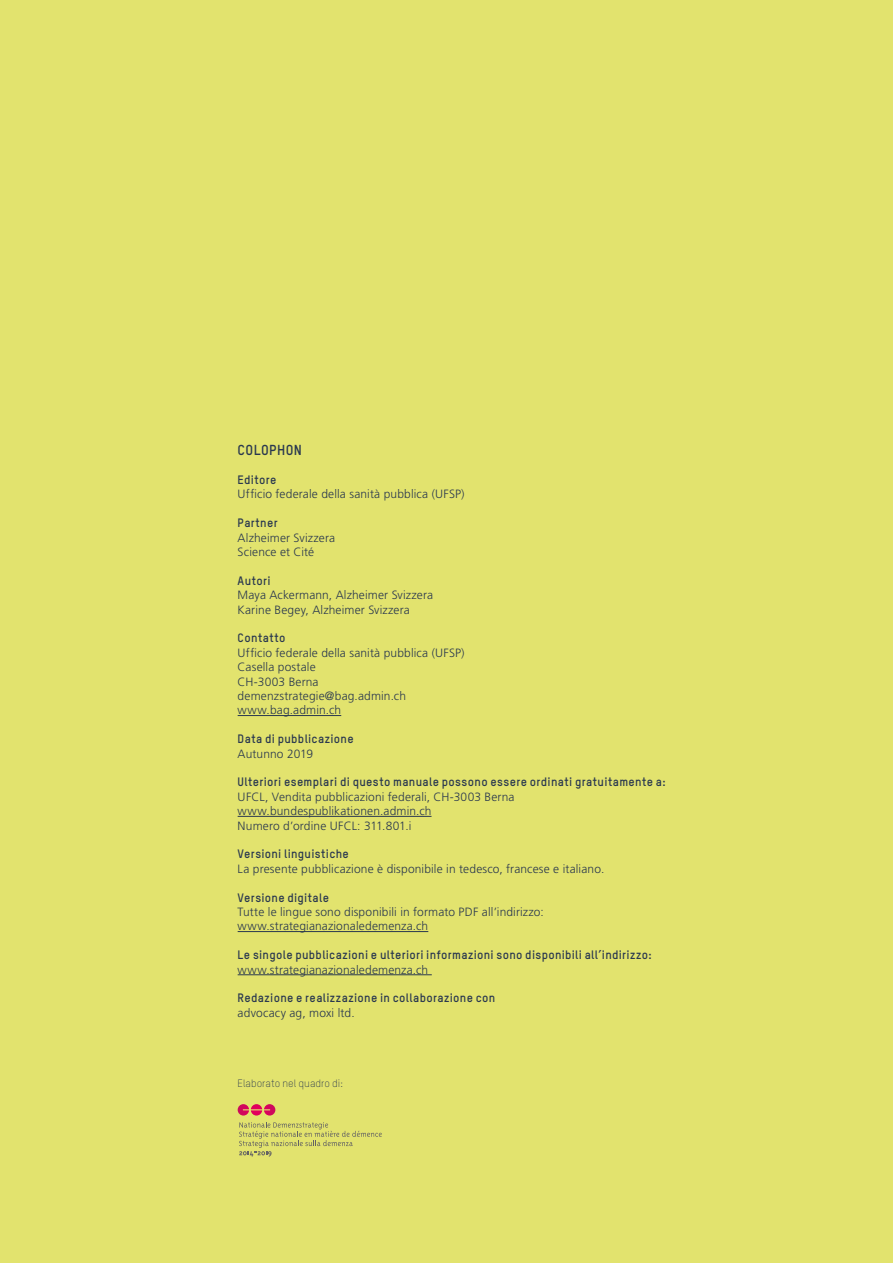
<style>
.page{position:relative;width:893px;height:1263px;background:#fff}
.page>*{position:absolute;margin:0;border:0;box-sizing:border-box;transform-origin:0 0}
.Untertitel{font:700 14.25px "TSTAR";letter-spacing:.02em;color:#2a384f}
.Lauftext_IT{font:300 12px "Frutiger";letter-spacing:.01em;color:#2a384f}
.Lauftext_IT-2{font:700 12px "TSTAR";letter-spacing:.025em;color:#2a384f}
.t1{font:300 10.5px "TSTAR";color:#2a384f}
</style>
<div class="page">
<div style="left:1px;top:0;width:892px;height:1263px;background:#e2e36e"></div>
<hr style="left:238px;top:715px;width:103px;height:1px;background:#2a384f">
<hr style="left:238px;top:816px;width:194px;height:1px;background:#2a384f">
<hr style="left:238px;top:931px;width:190px;height:1px;background:#2a384f">
<hr style="left:238px;top:974px;width:194px;height:1px;background:#2a384f">
<svg style="left:238px;top:1104px;width:37px;height:11px"></svg>
<svg style="left:239px;top:1122px;width:143px;height:35px"></svg>
<p class="Untertitel" style="left:238px;top:441px;width:66px">COLOPHON</p>
<p class="Lauftext_IT-2" style="left:238px;top:472px;width:40px">Editore</p>
<p class="Lauftext_IT" style="left:238px;top:487px;width:228px">Ufficio federale della sanità pubblica (UFSP)</p>
<p class="Lauftext_IT-2" style="left:238px;top:515px;width:41px">Partner</p>
<p class="Lauftext_IT" style="left:238px;top:531px;width:99px">Alzheimer Svizzera</p>
<p class="Lauftext_IT" style="left:238px;top:545px;width:78px">Science et Cité</p>
<p class="Lauftext_IT-2" style="left:238px;top:573px;width:34px">Autori</p>
<p class="Lauftext_IT" style="left:238px;top:588px;width:197px">Maya Ackermann, Alzheimer Svizzera</p>
<p class="Lauftext_IT" style="left:238px;top:603px;width:174px">Karine Begey, Alzheimer Svizzera</p>
<p class="Lauftext_IT-2" style="left:238px;top:630px;width:49px">Contatto</p>
<p class="Lauftext_IT" style="left:238px;top:646px;width:228px">Ufficio federale della sanità pubblica (UFSP)</p>
<p class="Lauftext_IT" style="left:238px;top:660px;width:80px">Casella postale</p>
<p class="Lauftext_IT" style="left:238px;top:675px;width:82px">CH-3003 Berna</p>
<p class="Lauftext_IT" style="left:238px;top:689px;width:170px">demenzstrategie@bag.admin.ch</p>
<p class="Lauftext_IT" style="left:238px;top:703px;width:105px">www.bag.admin.ch</p>
<p class="Lauftext_IT-2" style="left:238px;top:731px;width:118px">Data di pubblicazione</p>
<p class="Lauftext_IT" style="left:238px;top:747px;width:77px">Autunno 2019</p>
<p class="Lauftext_IT-2" style="left:238px;top:774px;width:429px">Ulteriori esemplari di questo manuale possono essere ordinati gratuitamente a:</p>
<p class="Lauftext_IT" style="left:238px;top:790px;width:278px">UFCL, Vendita pubblicazioni federali, CH-3003 Berna</p>
<p class="Lauftext_IT" style="left:238px;top:804px;width:195px">www.bundespublikationen.admin.ch</p>
<p class="Lauftext_IT" style="left:238px;top:819px;width:175px">Numero d’ordine UFCL: 311.801.i</p>
<p class="Lauftext_IT-2" style="left:238px;top:846px;width:113px">Versioni linguistiche</p>
<p class="Lauftext_IT" style="left:238px;top:862px;width:368px">La presente pubblicazione è disponibile in tedesco, francese e italiano.</p>
<p class="Lauftext_IT-2" style="left:238px;top:890px;width:93px">Versione digitale</p>
<p class="Lauftext_IT" style="left:238px;top:905px;width:308px">Tutte le lingue sono disponibili in formato PDF all’indirizzo:</p>
<p class="Lauftext_IT" style="left:238px;top:919px;width:192px">www.strategianazionaledemenza.ch</p>
<p class="Lauftext_IT-2" style="left:238px;top:947px;width:416px">Le singole pubblicazioni e ulteriori informazioni sono disponibili all’indirizzo:</p>
<p class="Lauftext_IT" style="left:238px;top:963px;width:192px">www.strategianazionaledemenza.ch</p>
<p class="Lauftext_IT-2" style="left:238px;top:990px;width:259px">Redazione e realizzazione in collaborazione con</p>
<p class="Lauftext_IT" style="left:238px;top:1006px;width:119px">advocacy ag, moxi ltd.</p>
<p class="t1" style="left:238px;top:1077px;width:107px">Elaborato nel quadro di:</p>
</div>
